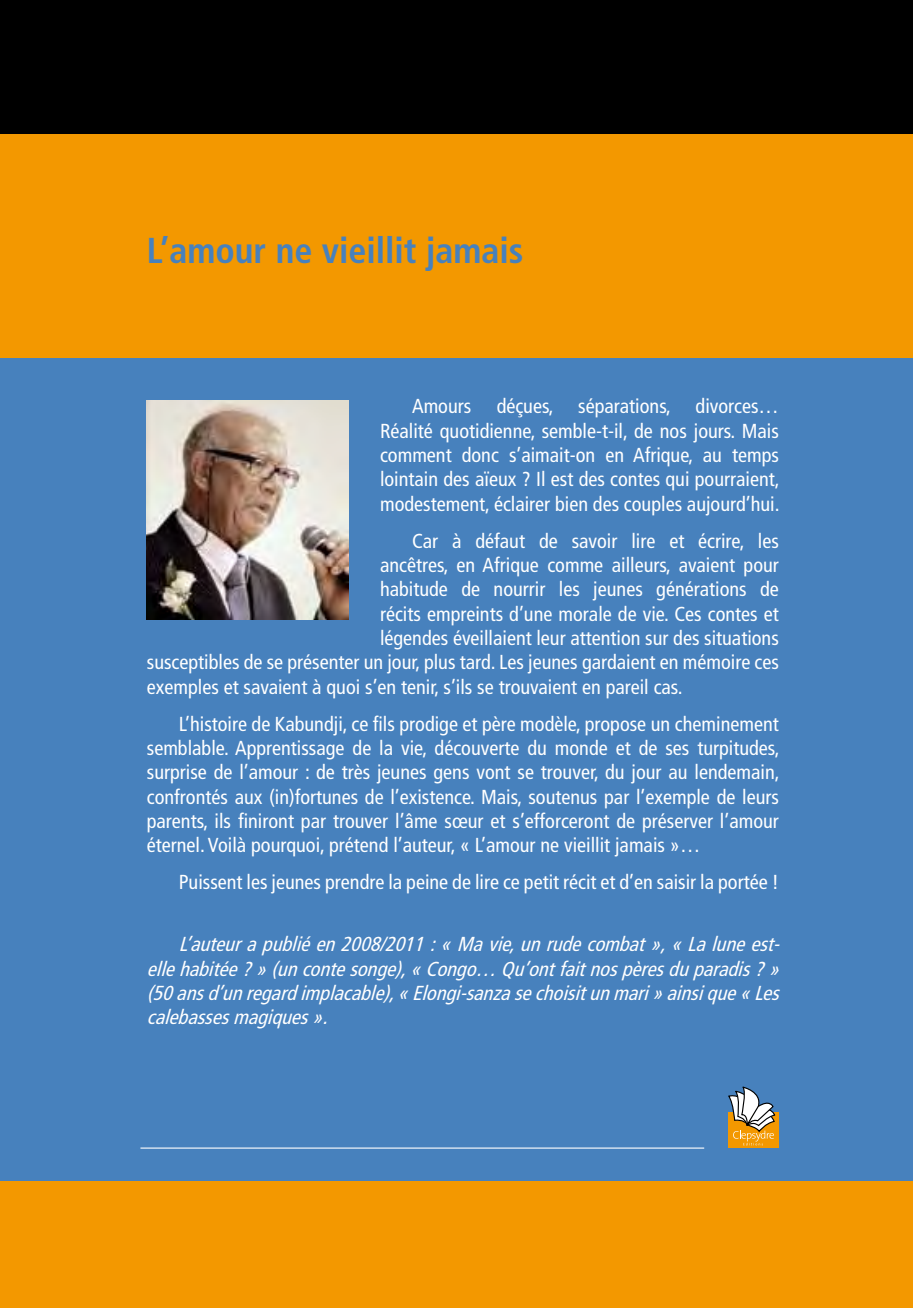
<style>
.page{position:relative;width:913px;height:1308px;background:#fff}
.page>*{position:absolute;margin:0;border:0;box-sizing:border-box;transform-origin:0 0}
.t1{font:700 condensed 36px "Frutiger";color:#4781bd}
.t2{font:condensed 20.25px/24.3px "Frutiger";color:#fff;text-align:justify}
.t3{font:italic condensed 20.25px/24.3px "Frutiger";color:#fff;text-align:justify}
</style>
<div class="page">
<div style="left:0;top:236px;width:912px;height:947px;background:#4781bd"></div>
<div style="left:0;top:0;width:912px;height:134px;background:#000"></div>
<div style="left:0;top:134px;width:912px;height:223px;background:#f39800"></div>
<div style="left:0;top:1182px;width:912px;height:125px;background:#f39800"></div>
<img style="left:147px;top:400px;width:201px;height:219px">
<div style="left:727px;top:1112px;width:51px;height:36px;background:#f39800"></div>
<svg style="left:727px;top:1087px;width:48px;height:58px"></svg>
<hr style="left:140px;top:1147px;width:563px;height:1px;background:#fff">
<h1 class="t1" style="left:147px;top:229px;width:378px">L’amour ne vieillit jamais</h1>
<p class="t2" style="left:380px;top:394px;width:401px;text-indent:117px">déçues, séparations, divorces… Réalité quotidienne, semble-t-il, de nos jours. Mais comment donc s’aimait-on en Afrique, au temps lointain des aïeux ? Il est des contes qui pourraient, modestement, éclairer bien des couples aujourd’hui.</p>
<p class="t2" style="left:412px;top:529px;width:368px">Car à défaut de savoir lire et écrire, les</p>
<p class="t2" style="left:380px;top:553px;width:400px">ancêtres, en Afrique comme ailleurs, avaient pour</p>
<p class="t2" style="left:380px;top:577px;width:400px">habitude de nourrir les jeunes générations de</p>
<p class="t2" style="left:380px;top:601px;width:400px">récits empreints d’une morale de vie. Ces contes et</p>
<p class="t2" style="left:380px;top:626px;width:400px">légendes éveillaient leur attention sur des situations</p>
<p class="t2" style="left:147px;top:650px;width:633px">susceptibles de se présenter un jour, plus tard. Les jeunes gardaient en mémoire ces</p>
<p class="t2" style="left:147px;top:674px;width:537px">exemples et savaient à quoi s’en tenir, s’ils se trouvaient en pareil cas.</p>
<p class="t2" style="left:147px;top:711px;width:634px;text-indent:32px">L’histoire de Kabundji, ce fils prodige et père modèle, propose un cheminement semblable. Apprentissage de la vie, découverte du monde et de ses turpitudes, surprise de l’amour : de très jeunes gens vont se trouver, du jour au lendemain, confrontés aux (in)fortunes de l’existence. Mais, soutenus par l’exemple de leurs parents, ils finiront par trouver l’âme sœur et s’efforceront de préserver l’amour éternel. Voilà pourquoi, prétend l’auteur, « L’amour ne vieillit jamais »…</p>
<p class="t2" style="left:179px;top:870px;width:601px">Puissent les jeunes prendre la peine de lire ce petit récit et d’en saisir la portée !</p>
<p class="t2" style="left:412px;top:394px;width:61px">Amours</p>
<p class="t3" style="left:147px;top:932px;width:639px;text-indent:32px">L’auteurapubliéen2008/2011:«Mavie,unrudecombat»,«Laluneest&shy;ellehabitée?»(uncontesonge),«Congo… Qu’ontfaitnospèresduparadis?» (50ansd’unregardimplacable),«Elongi-sanzasechoisitunmari»ainsique«Les calebassesmagiques».</p>
</div>
